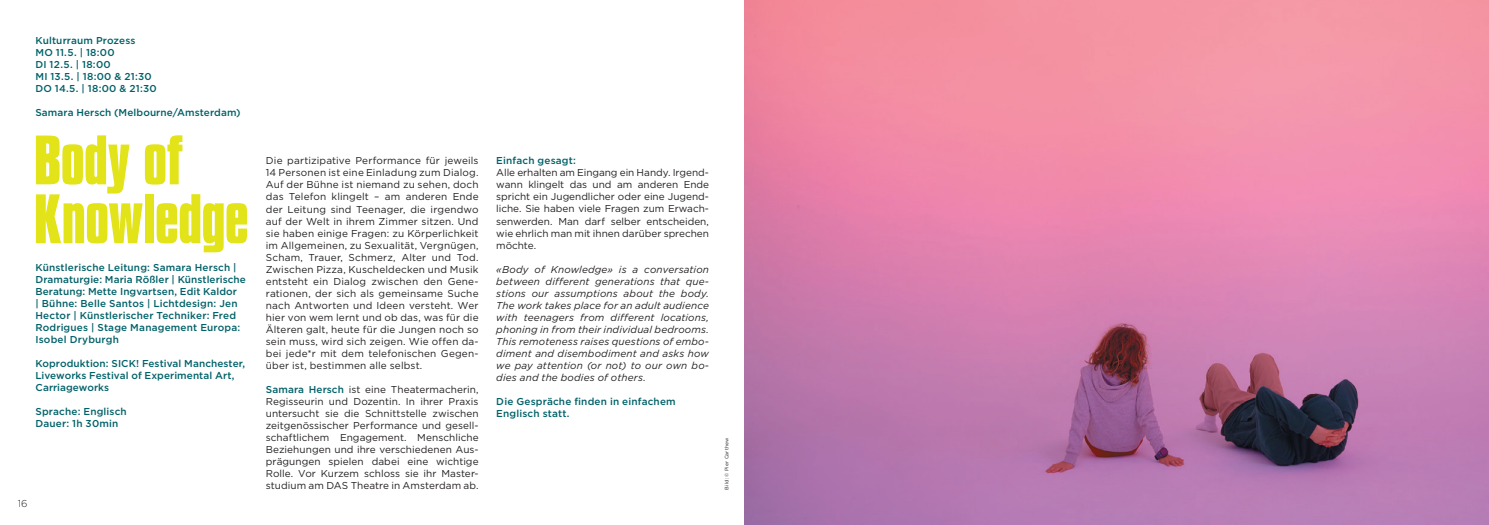
<style>
.page{position:relative;width:1489px;height:525px;background:#fff}
.page>*{position:absolute;margin:0;border:0;box-sizing:border-box;transform-origin:0 0}
.t1{font:700 60px/58.8px "Compacta BT";letter-spacing:-.015em;color:#e2e318}
.t2{font:10px/12px "Gotham";letter-spacing:.005em;color:#231f20;text-align:justify}
.t3{font:500 10px/12px "Gotham";letter-spacing:.015em;color:#006168}
.t4{font:italic 10px/12px "Gotham";letter-spacing:.015em;color:#231f20;text-align:justify}
.t5{font:300 10px "Gotham";color:#231f20}
.t6{font:5px "Gotham";letter-spacing:.025em;color:#231f20}
.s1{font-weight:500;color:#006168}
</style>
<div class="page">
<img style="left:744px;top:0;width:744px;height:524px">
<p class="t3" style="left:35px;top:34px;width:123px">Kulturraum Prozess<br>MO 11.5. | 18:00<br>DI 12.5. | 18:00<br>MI 13.5. | 18:00 &amp; 21:30<br>DO 14.5. | 18:00 &amp; 21:30</p>
<p class="t3" style="left:35px;top:106px;width:207px">Samara Hersch (Melbourne/Amsterdam)</p>
<h1 class="t1" style="left:34px;top:132px;width:216px">Body of<br>Knowledge</h1>
<p class="t3" style="left:35px;top:261px;width:212px">Künstlerische Leitung: Samara Hersch | Dramaturgie: Maria Rößler | Künstlerische Beratung: Mette Ingvartsen, Edit Kaldor<br>| Bühne: Belle Santos | Lichtdesign: Jen Hector | Künstlerischer Techniker: Fred Rodrigues | Stage Management Europa:<br>Isobel Dryburgh</p>
<p class="t3" style="left:35px;top:357px;width:211px">Koproduktion: SICK! Festival Manchester,<br>Liveworks Festival of Experimental Art,<br>Carriageworks</p>
<p class="t3" style="left:35px;top:405px;width:93px">Sprache: Englisch<br>Dauer: 1h 30min</p>
<p class="t5" style="left:18px;top:498px;width:11px">16</p>
<p class="t2" style="left:266px;top:155px;width:214px">Die partizipative Performance für jeweils 14 Personen ist eine Einladung zum Dialog.<br>Auf der Bühne ist niemand zu sehen, doch das Telefon klingelt – am anderen Ende der Leitung sind Teenager, die irgendwo auf der Welt in ihrem Zimmer sitzen. Und sie haben einige Fragen: zu Körperlichkeit im Allgemeinen, zu Sexualität, Vergnügen, Scham, Trauer, Schmerz, Alter und Tod.<br>Zwischen Pizza, Kuscheldecken und Musik entsteht ein Dialog zwischen den Gene&shy;rationen, der sich als gemeinsame Suche nach Antworten und Ideen versteht. Wer hier von wem lernt und ob das, was für die Älteren galt, heute für die Jungen noch so sein muss, wird sich zeigen. Wie offen da&shy;bei jede*r mit dem telefonischen Gegen&shy;über ist, bestimmen alle selbst.</p>
<p class="t2" style="left:266px;top:383px;width:214px"><span class="s1">Samara Hersch</span> ist eine Theatermacherin, Regisseurin und Dozentin. In ihrer Praxis untersucht sie die Schnittstelle zwischen zeitgenössischer Performance und gesell&shy;schaftlichem Engagement. Menschliche Beziehungen und ihre verschiedenen Aus&shy;prägungen spielen dabei eine wichtige Rolle. Vor Kurzem schloss sie ihr Master&shy;studium am DAS Theatre in Amsterdam ab.</p>
<p class="t3" style="left:496px;top:154px;width:81px">Einfach gesagt:</p>
<p class="t2" style="left:496px;top:167px;width:214px">Alle erhalten am Eingang ein Handy. Irgend&shy;wann klingelt das und am anderen Ende spricht ein Jugendlicher oder eine Jugend&shy;liche. Sie haben viele Fragen zum Erwach&shy;senwerden. Man darf selber entscheiden, wie ehrlich man mit ihnen darüber sprechen möchte.</p>
<p class="t4" style="left:496px;top:263px;width:214px">«Body of Knowledge» is a conversation between different generations that que&shy;stions our assumptions about the body.<br>The work takes place for an adult audience with teenagers from different locations, phoning in from their individual bedrooms.<br>This remoteness raises questions of embo&shy;diment and disembodiment and asks how we pay attention (or not) to our own bo&shy;dies and the bodies of others.</p>
<p class="t3" style="left:496px;top:394px;width:181px">Die Gespräche finden in einfachem<br>Englisch statt.</p>
<p class="t6" style="left:724px;top:489px;width:53px;rotate:-90deg">Bild: © Pier Carthew</p>
</div>
